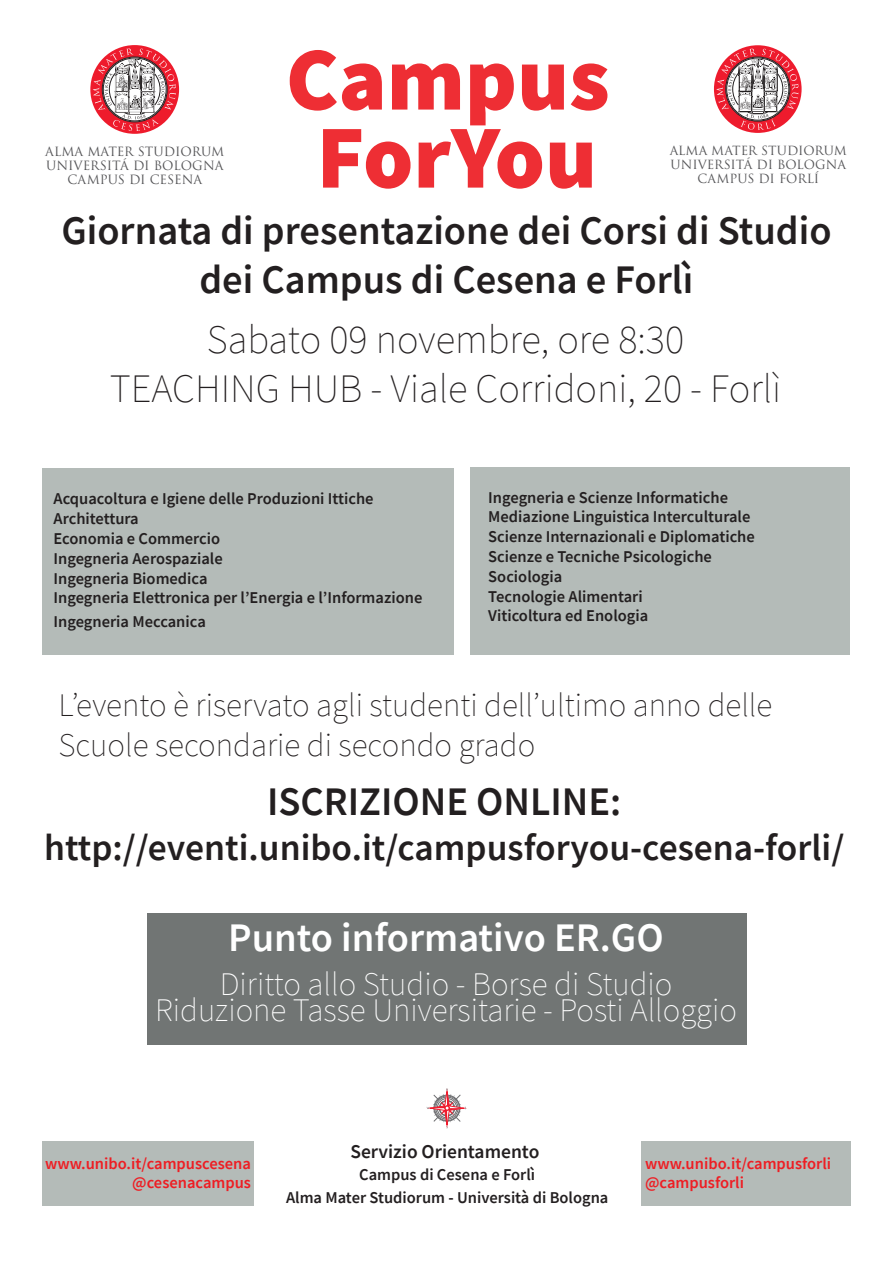
<style>
.page{position:relative;width:893px;height:1263px;background:#fff}
.page>*{position:absolute;margin:0;border:0;box-sizing:border-box;transform-origin:0 0}
.t1{font:900 90px/78px "Source Sans Pro";color:#ee2e34;text-align:center}
.t2{font:600 40.5px/48.6px "Source Sans Pro";color:#231f20;text-align:center}
.t3{font:200 40.5px/48.6px "Source Sans Pro";color:#231f20;text-align:center}
.t4{font:600 40.5px "Source Sans Pro";color:#fff}
.t5{font:600 37.5px "Source Sans Pro";color:#231f20}
.t6{font:200 33px/39.6px "Source Sans Pro";color:#231f20}
.t7{font:200 33px/25.5px "Source Sans Pro";color:#fff;text-align:center}
.t8{font:600 19.5px "Source Sans Pro";color:#231f20}
.t9{font:600 16.5px/19.8px "Source Sans Pro";color:#231f20}
.t10{font:600 16.5px/19.8px "Source Sans Pro";color:#ee1d23;text-align:right}
.t11{font:12.45px/13.8px "Trajan Pro 3";color:#535355;text-align:center}
.t12{font:12.3px/13.6px "Trajan Pro 3";color:#535355;text-align:center}
</style>
<div class="page">
<div style="left:470px;top:467px;width:380px;height:187px;background:#b4bbb8"></div>
<div style="left:42px;top:468px;width:412px;height:186px;background:#b4bbb8"></div>
<div style="left:147px;top:913px;width:600px;height:131px;background:#717574"></div>
<div style="left:42px;top:1141px;width:212px;height:64px;background:#b4bbb8"></div>
<svg style="left:426px;top:1088px;width:40px;height:40px"></svg>
<div style="left:641px;top:1141px;width:209px;height:64px;background:#b4bbb8"></div>
<svg style="left:714px;top:45px;width:88px;height:88px"></svg>
<svg style="left:91px;top:45px;width:88px;height:89px"></svg>
<p class="t11" style="left:45px;top:145px;width:180px">ALMA MATER STUDIORUM<br>UNIVERSITÁ DI BOLOGNA<br>CAMPUS DI CESENA</p>
<h1 class="t1" style="left:286px;top:39px;width:325px">Campus<br>ForYou</h1>
<p class="t12" style="left:670px;top:144px;width:179px">ALMA MATER STUDIORUM<br>UNIVERSITÁ DI BOLOGNA<br>CAMPUS DI FORLÍ</p>
<h2 class="t2" style="left:61px;top:206px;width:772px">Giornata di presentazione dei Corsi di Studio dei Campus di Cesena e Forlì</h2>
<h2 class="t3" style="left:110px;top:316px;width:673px">Sabato 09 novembre, ore 8:30<br>TEACHING HUB - Viale Corridoni, 20 - Forlì</h2>
<p class="t9" style="left:54px;top:489px;width:370px">Acquacoltura e Igiene delle Produzioni Ittiche<br>Architettura<br>Economia e Commercio<br>Ingegneria Aerospaziale<br>Ingegneria Biomedica<br>Ingegneria Elettronica per l’Energia e l’Informazione</p>
<p class="t9" style="left:54px;top:611px;width:154px">Ingegneria Meccanica</p>
<p class="t9" style="left:488px;top:487px;width:268px">Ingegneria e Scienze Informatiche<br>Mediazione Linguistica Interculturale<br>Scienze Internazionali e Diplomatiche<br>Scienze e Tecniche Psicologiche<br>Sociologia<br>Tecnologie Alimentari<br>Viticoltura ed Enologia</p>
<h3 class="t6" style="left:59px;top:685px;width:715px">L’evento è riservato agli studenti dell’ultimo anno delle<br>Scuole secondarie di secondo grado</h3>
<h2 class="t2" style="left:267px;top:777px;width:356px">ISCRIZIONE ONLINE:</h2>
<h3 class="t5" style="left:44px;top:823px;width:802px">http://eventi.unibo.it/campusforyou-cesena-forli/</h3>
<h2 class="t4" style="left:228px;top:911px;width:437px">Punto informativo ER.GO</h2>
<h3 class="t7" style="left:155px;top:972px;width:583px">Diritto allo Studio - Borse di Studio<br>Riduzione Tasse Universitarie - Posti Alloggio</h3>
<p class="t8" style="left:350px;top:1139px;width:190px">Servizio Orientamento</p>
<p class="t9" style="left:286px;top:1163px;width:324px;line-height:23.4px;text-align:center">Campus di Cesena e Forlì<br>Alma Mater Studiorum - Università di Bologna</p>
<p class="t10" style="left:45px;top:1153px;width:207px">www.unibo.it/campuscesena @cesenacampus</p>
<p class="t10" style="left:645px;top:1153px;width:188px;text-align:left">www.unibo.it/campusforli @campusforli</p>
</div>
